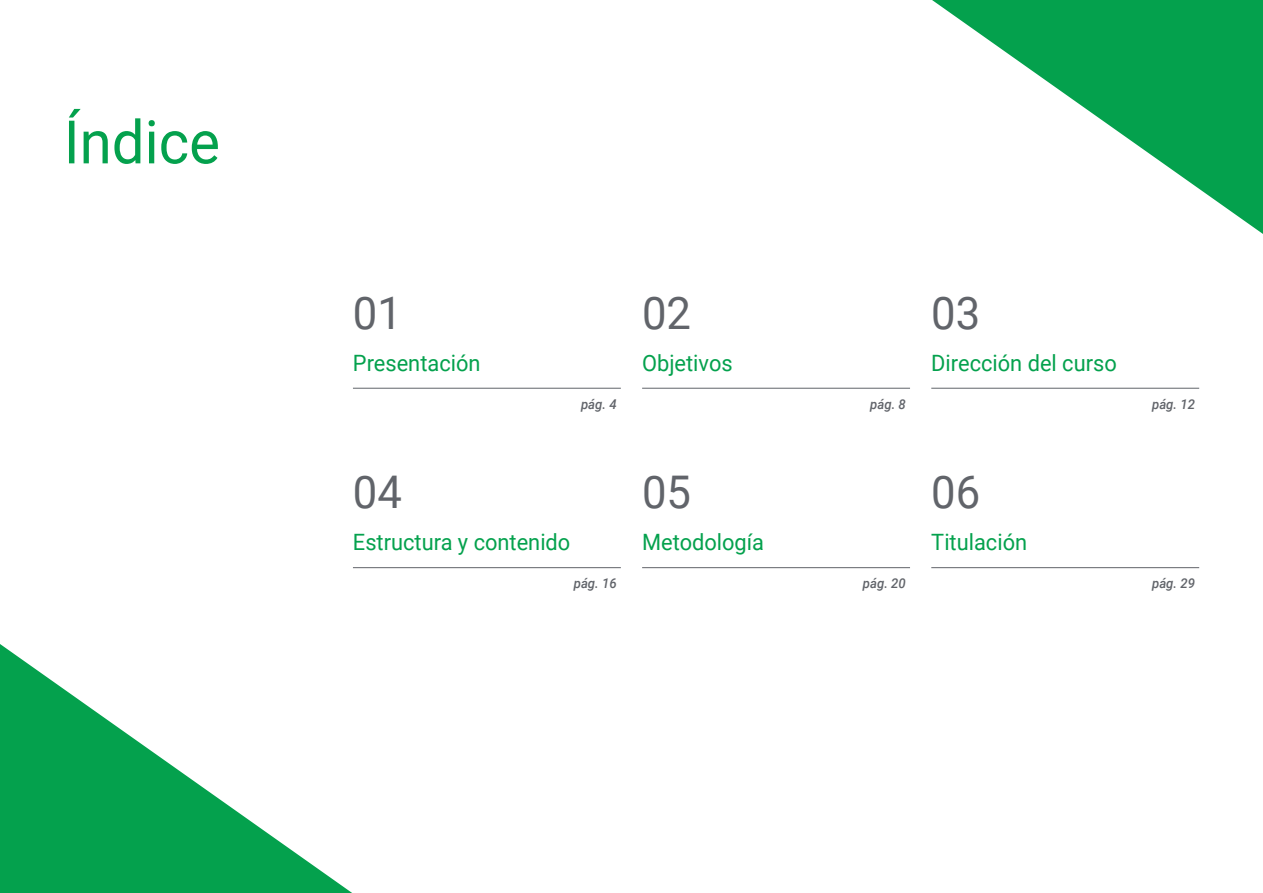
<style>
.page{position:relative;width:1263px;height:893px;background:#fff}
.page>*{position:absolute;margin:0;border:0;box-sizing:border-box;transform-origin:0 0}
.t1{font:60px "Roboto";color:#04a14d}
.t2{font:45px "Roboto";color:#61646a}
.t3{font:22.5px "Roboto";color:#04a14d}
.t4{font:italic 500 13.5px "Roboto";color:#61646a}
</style>
<div class="page">
<svg style="left:0;top:644px;width:352px;height:249px"></svg>
<svg style="left:932px;top:0;width:331px;height:234px"></svg>
<hr style="left:353px;top:388px;width:268px;height:1px;background:#61646a">
<hr style="left:353px;top:567px;width:268px;height:1px;background:#61646a">
<hr style="left:642px;top:388px;width:268px;height:1px;background:#61646a">
<hr style="left:642px;top:567px;width:268px;height:1px;background:#61646a">
<hr style="left:931px;top:567px;width:268px;height:1px;background:#61646a">
<hr style="left:931px;top:388px;width:268px;height:1px;background:#61646a">
<h1 class="t1" style="left:64px;top:100px;width:158px">Índice</h1>
<h2 class="t2" style="left:353px;top:282px;width:51px">01</h2>
<h2 class="t2" style="left:642px;top:282px;width:51px">02</h2>
<h2 class="t2" style="left:931px;top:282px;width:51px">03</h2>
<p class="t3" style="left:353px;top:348px;width:129px">Presentación</p>
<p class="t3" style="left:642px;top:348px;width:92px">Objetivos</p>
<p class="t3" style="left:931px;top:348px;width:187px">Dirección del curso</p>
<p class="t4" style="left:581px;top:395px;width:37px">pág. 4</p>
<p class="t4" style="left:870px;top:395px;width:37px">pág. 8</p>
<p class="t4" style="left:1152px;top:395px;width:44px">pág. 12</p>
<h2 class="t2" style="left:353px;top:460px;width:51px">04</h2>
<h2 class="t2" style="left:642px;top:460px;width:51px">05</h2>
<h2 class="t2" style="left:931px;top:460px;width:51px">06</h2>
<p class="t3" style="left:353px;top:526px;width:219px">Estructura y contenido</p>
<p class="t3" style="left:642px;top:526px;width:123px">Metodología</p>
<p class="t3" style="left:931px;top:526px;width:97px">Titulación</p>
<p class="t4" style="left:574px;top:573px;width:44px">pág. 16</p>
<p class="t4" style="left:863px;top:573px;width:44px">pág. 20</p>
<p class="t4" style="left:1152px;top:573px;width:44px">pág. 29</p>
</div>
